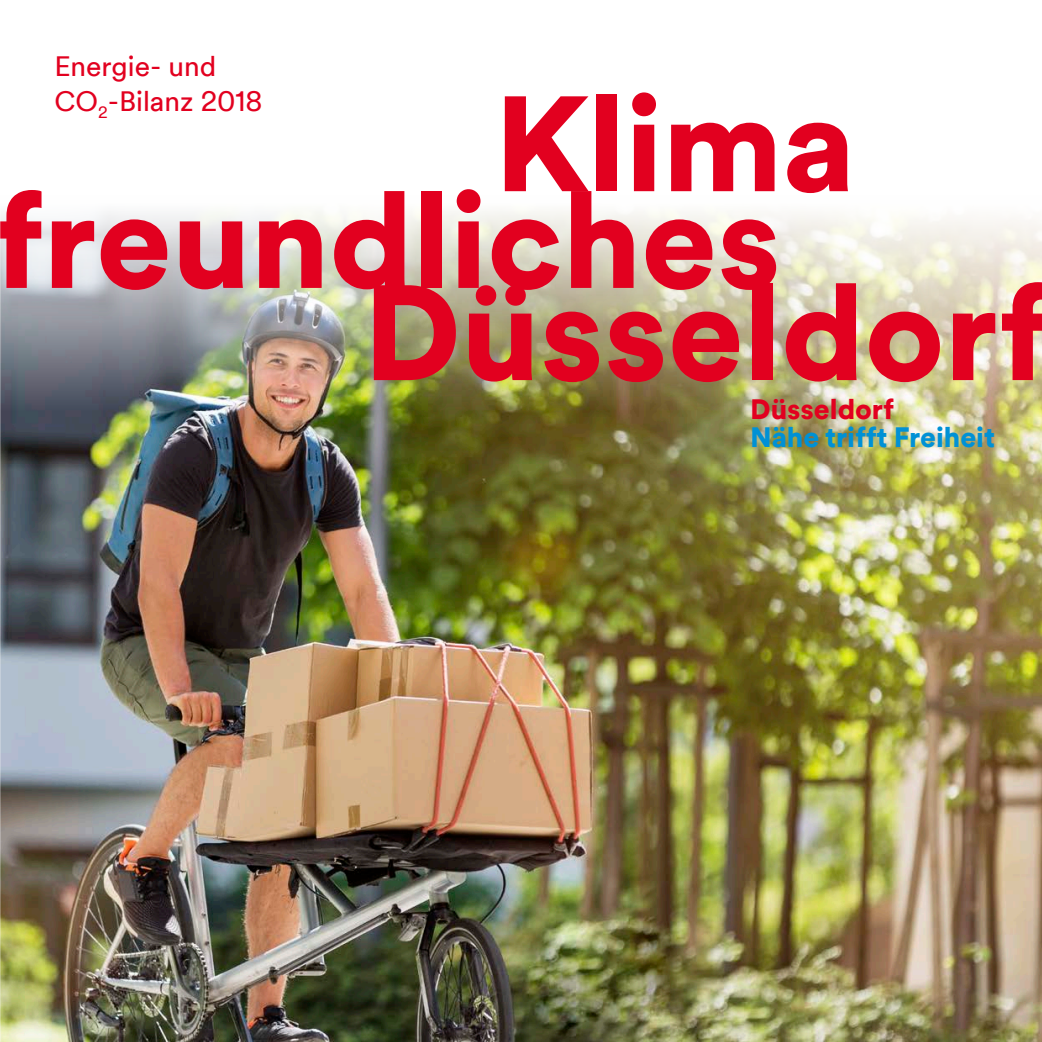
<style>
.page{position:relative;width:1042px;height:1042px;background:#fff}
.page>*{position:absolute;margin:0;border:0;box-sizing:border-box;transform-origin:0 0}
.t1{font:900 133.7px/96.8px "Duesseldorf Circular TT";color:#e2001f}
.t2{font:28px/35px "Duesseldorf Circular TT";color:#e2001f}
.t3{font:900 28px "Duesseldorf Circular TT";color:#0091d5}
.t4{font:900 28px "Duesseldorf Circular TT";color:#e2001f}
</style>
<div class="page">
<img style="left:0;top:211px;width:1042px;height:831px">
<p class="t2" style="left:55px;top:47px;width:209px">Energie- und<br>CO<sub>2</sub>-Bilanz 2018</p>
<p class="t1" style="left:-8px;top:91px;width:865px;text-indent:502px">Klima freundliches</p>
<p class="t1" style="left:363px;top:280px;width:688px">Düsseldorf</p>
<p class="t4" style="left:750px;top:390px;width:145px">Düsseldorf</p>
<p class="t3" style="left:750px;top:418px;width:246px">Nähe trifft Freiheit</p>
</div>
